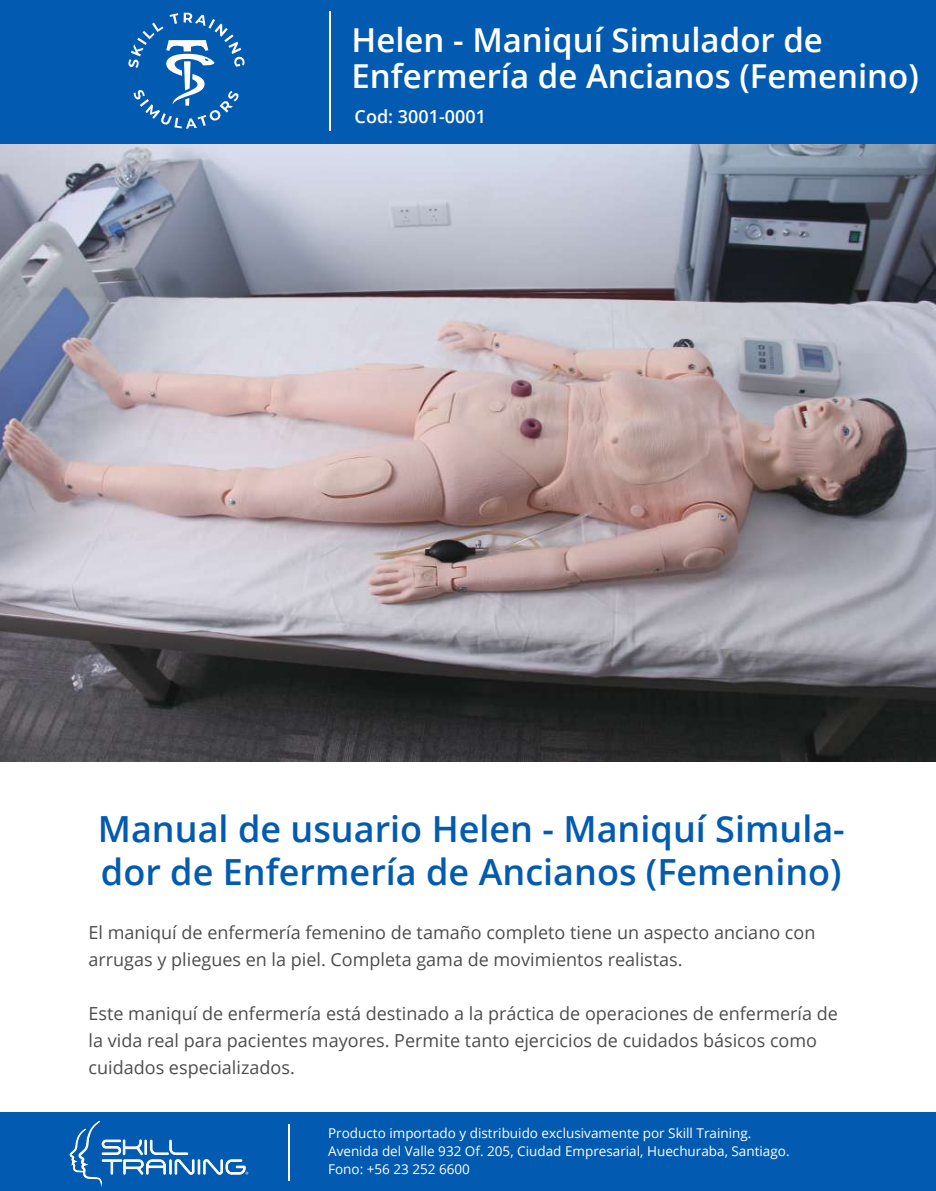
<style>
.page{position:relative;width:936px;height:1191px;background:#fff}
.page>*{position:absolute;margin:0;border:0;box-sizing:border-box;transform-origin:0 0}
.t1{font:600 36px/43.2px "Open Sans";color:#025bb0}
.t2{font:600 33px/36px "Open Sans";color:#fff}
.t3{font:18px/27px "Open Sans";color:#4d4d4d}
.t4{font:600 18px "Open Sans";color:#fff}
.t5{font:13.5px/18px "Open Sans";color:#fff}
</style>
<div class="page">
<div style="left:0;top:0;width:935px;height:144px;background:#025bb0"></div>
<hr style="left:329px;top:12px;width:2px;height:119px;background:#fff">
<div style="left:0;top:1112px;width:935px;height:79px;background:#025bb0"></div>
<svg style="left:70px;top:1121px;width:178px;height:62px"></svg>
<hr style="left:288px;top:1124px;width:1px;height:56px;background:#fff">
<svg style="left:128px;top:13px;width:117px;height:116px"></svg>
<img style="left:0;top:144px;width:935px;height:617px">
<h2 class="t2" style="left:351px;top:22px;width:568px">Helen - Maniquí Simulador de<br>Enfermería de Ancianos (Femenino)</h2>
<p class="t4" style="left:354px;top:104px;width:133px">Cod: 3001-0001</p>
<h1 class="t1" style="left:98px;top:807px;width:748px">Manual de usuario Helen - Maniquí Simula&shy;dor de Enfermería de Ancianos (Femenino)</h1>
<p class="t3" style="left:88px;top:918px;width:728px">El maniquí de enfermería femenino de tamaño completo tiene un aspecto anciano con arrugas y pliegues en la piel. Completa gama de movimientos realistas.</p>
<p class="t3" style="left:88px;top:999px;width:751px">Este maniquí de enfermería está destinado a la práctica de operaciones de enfermería de la vida real para pacientes mayores. Permite tanto ejercicios de cuidados básicos como cuidados especializados.</p>
<p class="t5" style="left:328px;top:1124px;width:463px">Producto importado y distribuido exclusivamente por Skill Training.<br>Avenida del Valle 932 Of. 205, Ciudad Empresarial, Huechuraba, Santiago.<br>Fono: +56 23 252 6600</p>
</div>
